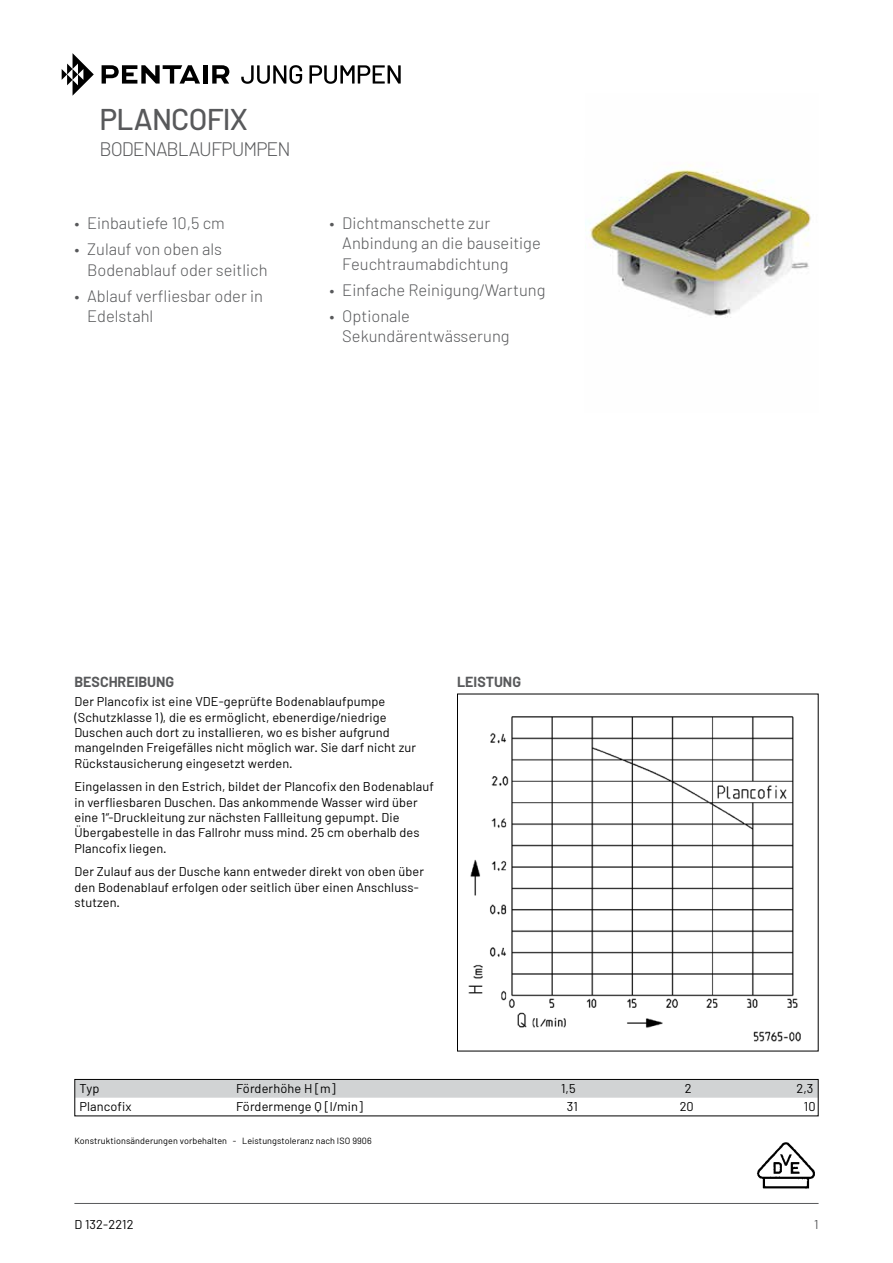
<style>
.page{position:relative;width:893px;height:1263px;background:#fff}
.page>*{position:absolute;margin:0;border:0;box-sizing:border-box;transform-origin:0 0}
.t1{font:500 30px "Barlow";letter-spacing:-.025em;color:#58595b}
.t2{font:300 19.5px "Barlow";letter-spacing:-.05em;color:#58595b}
.t3{font:300 16.5px/20.2px "Barlow";color:#58595b}
.t4{font:700 14.25px "Barlow";color:#58595b}
.t5{font:12.75px/15.3px "Barlow";letter-spacing:.01em;color:#000}
.t6{font:12.75px "Barlow";color:#58595b}
.t7{font:9px "Barlow";letter-spacing:.01em;color:#000}
</style>
<div class="page">
<hr style="left:74px;top:1203px;width:745px;height:1px;background:#58595b">
<img style="left:585px;top:164px;width:226px;height:154px">
<img style="left:468px;top:716px;width:333px;height:326px">
<div style="left:76px;top:1081px;width:741px;height:17px;background:#d1d3d4"></div>
<div style="left:74px;top:1079px;width:745px;height:37px;border:1px solid #000"></div>
<img style="left:757px;top:1142px;width:58px;height:47px">
<svg style="left:241px;top:65px;width:61px;height:19px"></svg>
<svg style="left:309px;top:65px;width:92px;height:19px"></svg>
<svg style="left:62px;top:53px;width:32px;height:43px"></svg>
<svg style="left:102px;top:65px;width:98px;height:19px"></svg>
<hr style="left:203px;top:65px;width:4px;height:19px;background:#000">
<svg style="left:212px;top:65px;width:17px;height:19px"></svg>
<h1 class="t1" style="left:99px;top:101px;width:150px">PLANCOFIX</h1>
<h2 class="t2" style="left:99px;top:136px;width:193px">BODENABLAUFPUMPEN</h2>
<p class="t3" style="left:74px;top:213px;width:152px">• Einbautiefe 10,5 cm</p>
<p class="t3" style="left:87px;top:239px;width:182px;text-indent:-13px">• Zulauf von oben als<br>Bodenablauf oder seitlich</p>
<p class="t3" style="left:87px;top:285px;width:177px;text-indent:-13px">• Ablauf verfliesbar oder in<br>Edelstahl</p>
<p class="t3" style="left:342px;top:213px;width:200px;text-indent:-13px">• Dichtmanschette zur<br>Anbindung an die bauseitige<br>Feuchtraumabdichtung</p>
<p class="t3" style="left:330px;top:279px;width:217px">• Einfache Reinigung/Wartung</p>
<p class="t3" style="left:342px;top:305px;width:169px;text-indent:-13px">• Optionale<br>Sekundärentwässerung</p>
<p class="t4" style="left:74px;top:673px;width:101px">BESCHREIBUNG</p>
<p class="t4" style="left:457px;top:673px;width:65px">LEISTUNG</p>
<p class="t5" style="left:74px;top:694px;width:343px">Der Plancofix ist eine VDE-geprüfte Bodenablaufpumpe (Schutzklasse 1), die es ermöglicht, ebenerdige/niedrige Duschen auch dort zu installieren, wo es bisher aufgrund mangelnden Freigefälles nicht möglich war. Sie darf nicht zur Rückstausicherung eingesetzt werden.</p>
<p class="t5" style="left:74px;top:779px;width:361px">Eingelassen in den Estrich, bildet der Plancofix den Bodenablauf in verfliesbaren Duschen. Das ankommende Wasser wird über eine 1“-Druckleitung zur nächsten Fallleitung gepumpt. Die Übergabestelle in das Fallrohr muss mind. 25 cm oberhalb des Plancofix liegen.</p>
<p class="t5" style="left:74px;top:864px;width:351px">Der Zulauf aus der Dusche kann entweder direkt von oben über den Bodenablauf erfolgen oder seitlich über einen Anschluss&shy;stutzen.</p>
<p class="t5" style="left:79px;top:1081px;width:21px">Typ</p>
<p class="t5" style="left:236px;top:1081px;width:101px">Förderhöhe H [m]</p>
<p class="t5" style="left:561px;top:1081px;width:16px">1,5</p>
<p class="t5" style="left:685px;top:1081px;width:8px">2</p>
<p class="t5" style="left:796px;top:1081px;width:19px">2,3</p>
<p class="t5" style="left:79px;top:1099px;width:54px">Plancofix</p>
<p class="t5" style="left:236px;top:1099px;width:128px">Fördermenge Q [l/min]</p>
<p class="t5" style="left:567px;top:1099px;width:13px">31</p>
<p class="t5" style="left:680px;top:1099px;width:16px">20</p>
<p class="t5" style="left:804px;top:1099px;width:13px">10</p>
<p class="t7" style="left:74px;top:1135px;width:299px">Konstruktionsänderungen vorbehalten - Leistungstoleranz nach ISO 9906</p>
<p class="t5" style="left:74px;top:1216px;width:61px">D 132-2212</p>
<p class="t6" style="left:814px;top:1216px;width:6px">1</p>
</div>
